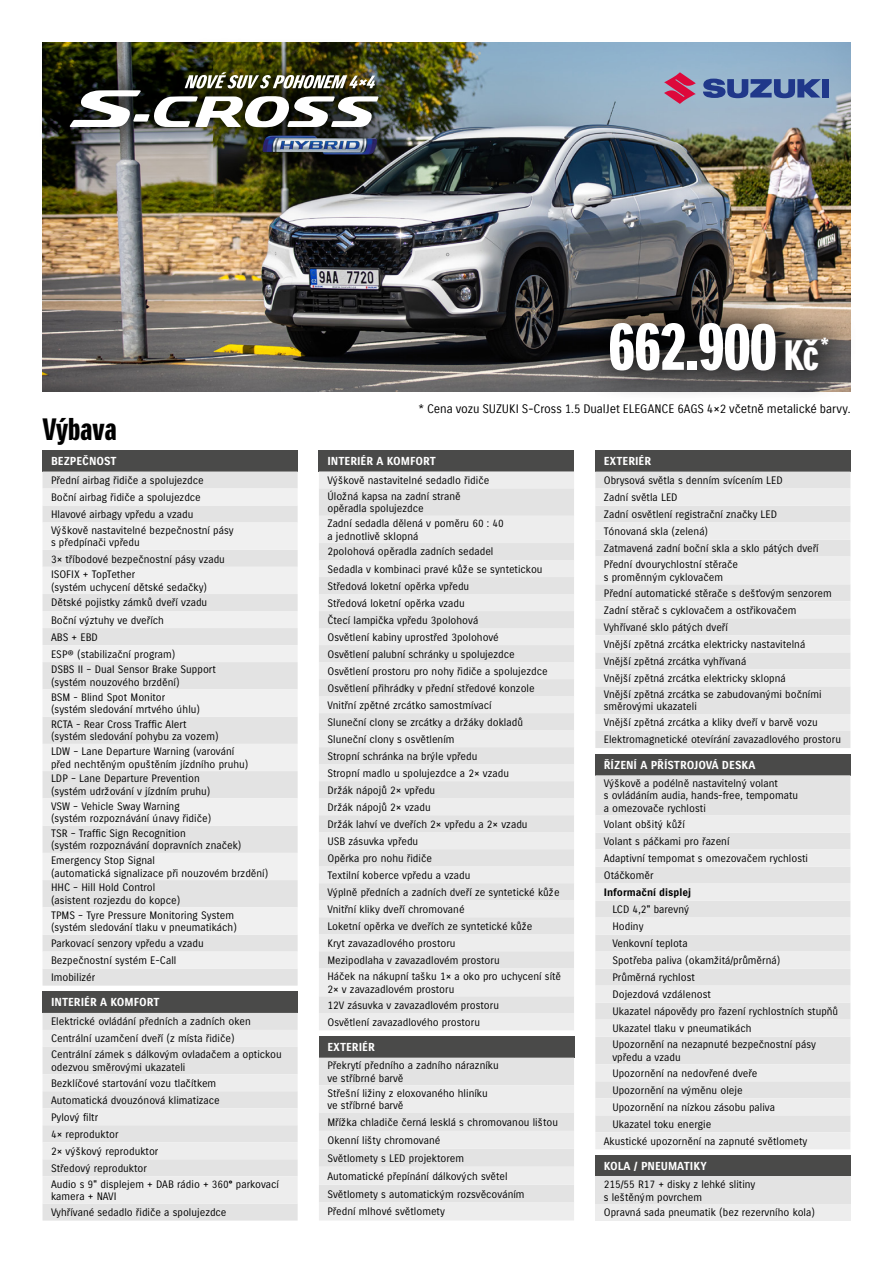
<style>
.page{position:relative;width:893px;height:1263px;background:#fff}
.page>*{position:absolute;margin:0;border:0;box-sizing:border-box;transform-origin:0 0}
.t1{font:66px "Suzuki CE Headline";letter-spacing:-.025em;color:#fff}
.t2{font:30px "Suzuki CE Headline";color:#000}
.t3{font:12px "Suzuki PRO Regular";letter-spacing:-.005em;color:#000}
.t4{font:700 11.25px "Suzuki CE";color:#fff}
.t5{font:10.5px/17px "Suzuki CE";color:#000}
.t6{font:700 10.5px "Suzuki CE";color:#000}
.s1{font-family:"Suzuki PRO Regular"}
.s2{font-size:41.25px}
</style>
<div class="page">
<img style="left:213px;top:43px;width:637px;height:348px">
<img style="left:43px;top:192px;width:170px;height:199px">
<svg style="left:664px;top:72px;width:32px;height:32px"></svg>
<div style="left:822px;top:79px;width:7px;height:19px;background:#20388a"></div>
<svg style="left:703px;top:79px;width:118px;height:19px;background:#4c66a2"></svg>
<div style="left:578px;top:291px;width:281px;height:111px;background:#000;opacity:.75"></div>
<div style="left:35px;top:37px;width:378px;height:155px;background:#000;opacity:.85"></div>
<svg style="left:70px;top:72px;width:309px;height:56px"></svg>
<img style="left:263px;top:134px;width:113px;height:22px">
<div style="left:319px;top:450px;width:255px;height:21px;background:#4a4a49"></div>
<div style="left:319px;top:471px;width:255px;height:559px;background:#ededed"></div>
<div style="left:319px;top:488px;width:255px;height:525px;background:#e9e9e9"></div>
<div style="left:319px;top:1036px;width:255px;height:21px;background:#4a4a49"></div>
<svg style="left:319px;top:1057px;width:255px;height:163px;background:#e7e7e7"></svg>
<div style="left:595px;top:450px;width:255px;height:22px;background:#4a4a49"></div>
<div style="left:595px;top:472px;width:255px;height:276px;background:#e3e3e3"></div>
<svg style="left:595px;top:489px;width:255px;height:242px;background:#e8e8e8"></svg>
<div style="left:595px;top:754px;width:255px;height:21px;background:#4a4a49"></div>
<div style="left:595px;top:775px;width:255px;height:40px;background:#e3e3e3"></div>
<svg style="left:595px;top:815px;width:255px;height:334px;background:#e8e8e8"></svg>
<div style="left:595px;top:1155px;width:255px;height:21px;background:#4a4a49"></div>
<div style="left:595px;top:1176px;width:255px;height:28px;background:#e3e3e3"></div>
<div style="left:595px;top:1204px;width:255px;height:16px;background:#ededed"></div>
<div style="left:43px;top:450px;width:255px;height:21px;background:#4a4a49"></div>
<div style="left:43px;top:471px;width:255px;height:515px;background:#e3e3e3"></div>
<svg style="left:43px;top:488px;width:255px;height:481px;fill:#f0f0f0"></svg>
<div style="left:43px;top:992px;width:255px;height:21px;background:#4a4a49"></div>
<div style="left:43px;top:1013px;width:255px;height:207px;background:#e3e3e3"></div>
<svg style="left:43px;top:1030px;width:255px;height:173px;background:#e8e8e8"></svg>
<h2 class="t2" style="left:43px;top:412px;width:76px">Výbava</h2>
<p class="t4" style="left:51px;top:455px;width:67px">BEZPEČNOST</p>
<p class="t5" style="left:51px;top:472px;width:154px">Přední airbag řidiče a spolujezdce<br>Boční airbag řidiče a spolujezdce<br>Hlavové airbagy vpředu a vzadu</p>
<p class="t5" style="left:51px;top:524px;width:184px;line-height:12.6px">Výškově nastavitelné bezpečnostní pásy s předpínači vpředu</p>
<p class="t5" style="left:51px;top:551px;width:175px;line-height:15.6px">3<span class="s1">×</span> tříbodové bezpečnostní pásy vzadu<br>ISOFIX + TopTether</p>
<p class="t5" style="left:51px;top:579px;width:158px;line-height:15.8px">(systém uchycení dětské sedačky)<br>Dětské pojistky zámků dveří vzadu</p>
<p class="t5" style="left:51px;top:611px;width:126px">Boční výztuhy ve dveřích<br>ABS + EBD<br>ESP® (stabilizační program)</p>
<p class="t5" style="left:51px;top:663px;width:166px;line-height:12.6px">DSBS II – Dual Sensor Brake Support (systém nouzového brzdění)</p>
<p class="t5" style="left:51px;top:691px;width:151px;line-height:12.6px">BSM - Blind Spot Monitor (systém sledování mrtvého úhlu)</p>
<p class="t5" style="left:51px;top:718px;width:169px;line-height:12.6px">RCTA - Rear Cross Traffic Alert (systém sledování pohybu za vozem)</p>
<p class="t5" style="left:51px;top:745px;width:199px;line-height:12.6px">LDW – Lane Departure Warning (varování před nechtěným opuštěním jízdního pruhu)</p>
<p class="t5" style="left:51px;top:772px;width:161px;line-height:12.6px">LDP – Lane Departure Prevention (systém udržování v jízdním pruhu)</p>
<p class="t5" style="left:51px;top:800px;width:162px;line-height:12.6px">VSW – Vehicle Sway Warning (systém rozpoznávání únavy řidiče)</p>
<p class="t5" style="left:51px;top:827px;width:192px;line-height:12.6px">TSR – Traffic Sign Recognition<br>(systém rozpoznávání dopravních značek)</p>
<p class="t5" style="left:51px;top:854px;width:219px;line-height:12.6px">Emergency Stop Signal<br>(automatická signalizace při nouzovém brzdění)</p>
<p class="t5" style="left:51px;top:881px;width:131px;line-height:12.6px">HHC – Hill Hold Control (asistent rozjezdu do kopce)</p>
<p class="t5" style="left:51px;top:909px;width:187px;line-height:12.6px">TPMS – Tyre Pressure Monitoring System (systém sledování tlaku v pneumatikách)</p>
<p class="t5" style="left:51px;top:935px;width:154px">Parkovací senzory vpředu a vzadu<br>Bezpečnostní systém E-Call<br>Imobilizér</p>
<p class="t4" style="left:51px;top:996px;width:110px">INTERIÉR A KOMFORT</p>
<p class="t5" style="left:51px;top:1013px;width:201px">Elektrické ovládání předních a zadních oken<br>Centrální uzamčení dveří (z místa řidiče)</p>
<p class="t5" style="left:51px;top:1048px;width:232px;line-height:12.6px">Centrální zámek s dálkovým ovladačem a optickou odezvou směrovými ukazateli</p>
<p class="t5" style="left:51px;top:1075px;width:230px">Bezklíčové startování vozu tlačítkem<br>Automatická dvouzónová klimatizace<br>Pylový filtr<br>4<span class="s1">×</span> reproduktor<br>2<span class="s1">×</span> výškový reproduktor<br>Středový reproduktor<br>Audio s 9" displejem + DAB rádio + 360° parkovací</p>
<p class="t5" style="left:51px;top:1189px;width:177px;line-height:15.9px">kamera + NAVI<br>Vyhřívané sedadlo řidiče a spolujezdce</p>
<h1 class="t1" style="left:608px;top:309px;width:223px">662.900 <span class="s2">Kč</span><sup>*</sup></h1>
<p class="t3" style="left:418px;top:402px;width:433px">* Cena vozu SUZUKI S-Cross 1.5 DualJet ELEGANCE 6AGS 4×2 včetně metalické barvy.</p>
<p class="t4" style="left:327px;top:455px;width:110px">INTERIÉR A KOMFORT</p>
<p class="t5" style="left:327px;top:472px;width:163px;line-height:15.9px">Výškově nastavitelné sedadlo řidiče<br>Úložná kapsa na zadní straně</p>
<p class="t5" style="left:327px;top:501px;width:178px;line-height:14.7px">opěradla spolujezdce<br>Zadní sedadla dělená v poměru 60 : 40</p>
<p class="t5" style="left:327px;top:528px;width:168px;line-height:15.9px">a jednotlivě sklopná<br>2polohová opěradla zadních sedadel</p>
<p class="t5" style="left:327px;top:560px;width:235px">Sedadla v kombinaci pravé kůže se syntetickou Středová loketní opěrka vpředu<br>Středová loketní opěrka vzadu<br>Čtecí lampička vpředu 3polohová<br>Osvětlení kabiny uprostřed 3polohové<br>Osvětlení palubní schránky u spolujezdce<br>Osvětlení prostoru pro nohy řidiče a spolujezdce Osvětlení přihrádky v přední středové konzole Vnitřní zpětné zrcátko samostmívací<br>Sluneční clony se zrcátky a držáky dokladů Sluneční clony s osvětlením<br>Stropní schránka na brýle vpředu<br>Stropní madlo u spolujezdce a 2<span class="s1">×</span> vzadu<br>Držák nápojů 2<span class="s1">×</span> vpředu<br>Držák nápojů 2<span class="s1">×</span> vzadu<br>Držák lahví ve dveřích 2<span class="s1">×</span> vpředu a 2<span class="s1">×</span> vzadu<br>USB zásuvka vpředu<br>Opěrka pro nohu řidiče<br>Textilní koberce vpředu a vzadu<br>Výplně předních a zadních dveří ze syntetické kůže Vnitřní kliky dveří chromované<br>Loketní opěrka ve dveřích ze syntetické kůže<br>Kryt zavazadlového prostoru<br>Mezipodlaha v zavazadlovém prostoru<br>Háček na nákupní tašku 1<span class="s1">×</span> a oko pro uchycení sítě</p>
<p class="t5" style="left:327px;top:981px;width:173px;line-height:15.9px">2<span class="s1">×</span> v zavazadlovém prostoru<br>12V zásuvka v zavazadlovém prostoru</p>
<p class="t5" style="left:327px;top:1014px;width:154px">Osvětlení zavazadlového prostoru</p>
<p class="t4" style="left:327px;top:1041px;width:49px">EXTERIÉR</p>
<p class="t5" style="left:327px;top:1059px;width:173px;line-height:12.6px">Překrytí předního a zadního nárazníku ve stříbrné barvě</p>
<p class="t5" style="left:327px;top:1087px;width:162px;line-height:12.6px">Střešní ližiny z eloxovaného hliníku ve stříbrné barvě</p>
<p class="t5" style="left:327px;top:1113px;width:232px;line-height:17.9px">Mřížka chladiče černá lesklá s chromovanou lištou Okenní lišty chromované<br>Světlomety s LED projektorem<br>Automatické přepínání dálkových světel Světlomety s automatickým rozsvěcováním<br>Přední mlhové světlomety</p>
<p class="t4" style="left:604px;top:455px;width:49px">EXTERIÉR</p>
<p class="t5" style="left:604px;top:472px;width:217px">Obrysová světla s denním svícením LED<br>Zadní světla LED<br>Zadní osvětlení registrační značky LED<br>Tónovaná skla (zelená)<br>Zatmavená zadní boční skla a sklo pátých dveří<br>Přední dvourychlostní stěrače</p>
<p class="t5" style="left:604px;top:569px;width:229px">s proměnným cyklovačem<br>Přední automatické stěrače s dešťovým senzorem Zadní stěrač s cyklovačem a ostřikovačem Vyhřívané sklo pátých dveří<br>Vnější zpětná zrcátka elektricky nastavitelná Vnější zpětná zrcátka vyhřívaná<br>Vnější zpětná zrcátka elektricky sklopná<br>Vnější zpětná zrcátka se zabudovanými bočními</p>
<p class="t5" style="left:604px;top:699px;width:239px;line-height:16.5px">směrovými ukazateli<br>Vnější zpětná zrcátka a kliky dveří v barvě vozu<br>Elektromagnetické otevírání zavazadlového prostoru</p>
<p class="t4" style="left:604px;top:758px;width:153px">ŘÍZENÍ A PŘÍSTROJOVÁ DESKA</p>
<p class="t5" style="left:604px;top:777px;width:196px;line-height:12.6px">Výškově a podélně nastavitelný volant<br>s ovládáním audia, hands-free, tempomatu a omezovače rychlosti</p>
<p class="t5" style="left:604px;top:816px;width:206px">Volant obšitý kůží<br>Volant s páčkami pro řazení<br>Adaptivní tempomat s omezovačem rychlosti<br>Otáčkoměr</p>
<p class="t6" style="left:604px;top:886px;width:89px">Informační displej</p>
<p class="t5" style="left:612px;top:901px;width:227px">LCD 4,2" barevný<br>Hodiny<br>Venkovní teplota<br>Spotřeba paliva (okamžitá/průměrná)<br>Průměrná rychlost<br>Dojezdová vzdálenost<br>Ukazatel nápovědy pro řazení rychlostních stupňů<br>Ukazatel tlaku v pneumatikách<br>Upozornění na nezapnuté bezpečnostní pásy</p>
<p class="t5" style="left:612px;top:1049px;width:70px">vpředu a vzadu</p>
<p class="t5" style="left:612px;top:1065px;width:147px">Upozornění na nedovřené dveře</p>
<p class="t5" style="left:612px;top:1082px;width:132px">Upozornění na výměnu oleje</p>
<p class="t5" style="left:612px;top:1099px;width:164px">Upozornění na nízkou zásobu paliva</p>
<p class="t5" style="left:612px;top:1116px;width:100px">Ukazatel toku energie</p>
<p class="t5" style="left:604px;top:1133px;width:205px">Akustické upozornění na zapnuté světlomety</p>
<p class="t4" style="left:604px;top:1160px;width:104px">KOLA / PNEUMATIKY</p>
<p class="t5" style="left:604px;top:1178px;width:153px;line-height:12.6px">215/55 R17 + disky z lehké slitiny s leštěným povrchem</p>
<p class="t5" style="left:604px;top:1204px;width:213px">Opravná sada pneumatik (bez rezervního kola)</p>
</div>
